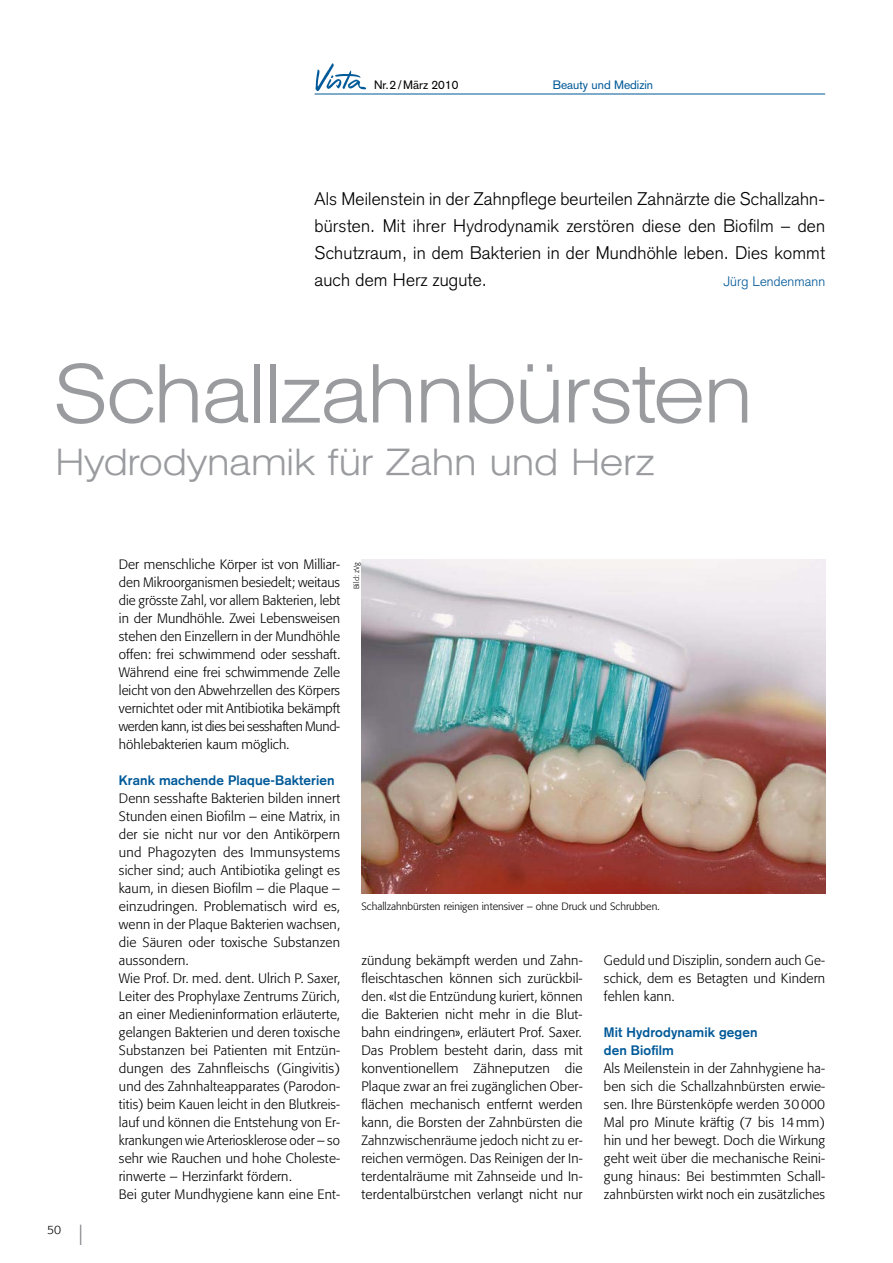
<style>
.page{position:relative;width:893px;height:1263px;background:#fff}
.page>*{position:absolute;margin:0;border:0;box-sizing:border-box;transform-origin:0 0}
.t1{font:300 expanded 82.5px "AK12";letter-spacing:-.005em;color:#9a9b9f}
.t2{font:300 expanded 37.5px "AK12";letter-spacing:.005em;color:#9a9b9f}
.t3{font:300 18px/27px "Akzidenz Grotesk";letter-spacing:.01em;color:#000;text-align:justify}
.t4{font:300 13.5px/18px "Formata BQ";letter-spacing:.01em;color:#000;text-align:justify}
.t5{font:700 13.5px/18px "Akzidenz Grotesk";letter-spacing:.01em;color:#005998}
.t6{font:300 13.5px "Akzidenz Grotesk";letter-spacing:.01em;color:#005998}
.t7{font:12px "Akzidenz Grotesk";color:#005998}
.t8{font:12px "Akzidenz Grotesk";color:#000}
.t9{font:300 12px "Formata BQ";color:#000}
.t10{font:300 10.5px "Formata BQ";color:#000}
.t11{font:300 7.5px "Formata BQ";letter-spacing:.01em;color:#000}
</style>
<div class="page">
<img style="left:315px;top:63px;width:52px;height:29px">
<hr style="left:314px;top:94px;width:511px;height:1px;background:#005998">
<svg style="left:80px;top:1225px;width:1px;height:20px"></svg>
<img style="left:361px;top:560px;width:464px;height:333px">
<p class="t8" style="left:374px;top:81px;width:86px">Nr. 2 / März 2010</p>
<p class="t7" style="left:553px;top:81px;width:102px">Beauty und Medizin</p>
<h3 class="t3" style="left:314px;top:187px;width:512px">Als Meilenstein in der Zahnpflege beurteilen Zahnärzte die Schallzahn&shy;bürsten. Mit ihrer Hydrodynamik zerstören diese den Biofilm – den Schutzraum, in dem Bakterien in der Mundhöhle leben. Dies kommt auch dem Herz zugute.</h3>
<p class="t6" style="left:723px;top:276px;width:103px">Jürg Lendenmann</p>
<h1 class="t1" style="left:53px;top:346px;width:700px">Schallzahnbürsten</h1>
<h2 class="t2" style="left:55px;top:440px;width:600px">Hydrodynamik für Zahn und Herz</h2>
<p class="t9" style="left:47px;top:1225px;width:16px">50</p>
<p class="t4" style="left:119px;top:557px;width:223px">Der menschliche Körper ist von Milliar&shy;den Mikroorganismen besiedelt; weitaus die grösste Zahl, vor allem Bakterien, lebt in der Mundhöhle. Zwei Lebensweisen stehen den Einzellern in der Mundhöhle offen: frei schwimmend oder sesshaft.<br>Während eine frei schwimmende Zelle leicht von den Abwehrzellen des Körpers vernichtet oder mit Antibiotika bekämpft werden kann, ist dies bei sesshaften Mund&shy;höhlebakterien kaum möglich.</p>
<p class="t5" style="left:119px;top:772px;width:217px">Krank machende Plaque-Bakterien</p>
<p class="t4" style="left:119px;top:791px;width:223px;text-align:left">Denn sesshafte Bakterien bilden innert Stunden einen Biofilm – eine Matrix, in der sie nicht nur vor den Antikörpern und Phagozyten des Immunsystems sicher sind; auch Antibiotika gelingt es kaum, in diesen Biofilm – die Plaque – einzudringen. Problematisch wird es, wenn in der Plaque Bakterien wachsen, die Säuren oder toxische Substanzen aussondern.<br>Wie Prof. Dr. med. dent. Ulrich P. Saxer, Leiter des Prophylaxe Zentrums Zürich, an einer Medieninformation erläuterte, gelangen Bakterien und deren toxische Substanzen bei Patienten mit Entzün&shy;dungen des Zahnfleischs (Gingivitis) und des Zahnhalteapparates (Parodon&shy;titis) beim Kauen leicht in den Blutkreis&shy;lauf und können die Entstehung von Er&shy;krankungen wie Arteriosklerose oder – so sehr wie Rauchen und hohe Choleste&shy;rinwerte – Herzinfarkt fördern.<br>Bei guter Mundhygiene kann eine Ent-</p>
<p class="t11" style="left:353px;top:589px;width:29px;rotate:-90deg">Bild: zVg</p>
<p class="t10" style="left:361px;top:903px;width:300px">Schallzahnbürsten reinigen intensiver – ohne Druck und Schrubben.</p>
<p class="t4" style="left:361px;top:953px;width:223px">zündung bekämpft werden und Zahn&shy;fleischtaschen können sich zurückbil&shy;den. «Ist die Entzündung kuriert, können die Bakterien nicht mehr in die Blut&shy;bahn eindringen», erläutert Prof. Saxer.<br>Das Problem besteht darin, dass mit konventionellem Zähneputzen die Plaque zwar an frei zugänglichen Ober&shy;flächen mechanisch entfernt werden kann, die Borsten der Zahnbürsten die Zahnzwischenräume jedoch nicht zu er&shy;reichen vermögen. Das Reinigen der In&shy;terdentalräume mit Zahnseide und In&shy;terdentalbürstchen verlangt nicht nur</p>
<p class="t4" style="left:604px;top:953px;width:223px">Geduld und Disziplin, sondern auch Ge&shy;schick, dem es Betagten und Kindern fehlen kann.</p>
<p class="t5" style="left:604px;top:1024px;width:155px">Mit Hydrodynamik gegen den Biofilm</p>
<p class="t4" style="left:604px;top:1061px;width:223px">Als Meilenstein in der Zahnhygiene ha&shy;ben sich die Schallzahnbürsten erwie&shy;sen. Ihre Bürstenköpfe werden 30 000<br>Mal pro Minute kräftig (7 bis 14 mm) hin und her bewegt. Doch die Wirkung geht weit über die mechanische Reini&shy;gung hinaus: Bei bestimmten Schall&shy;zahnbürsten wirkt noch ein zusätzliches</p>
</div>
